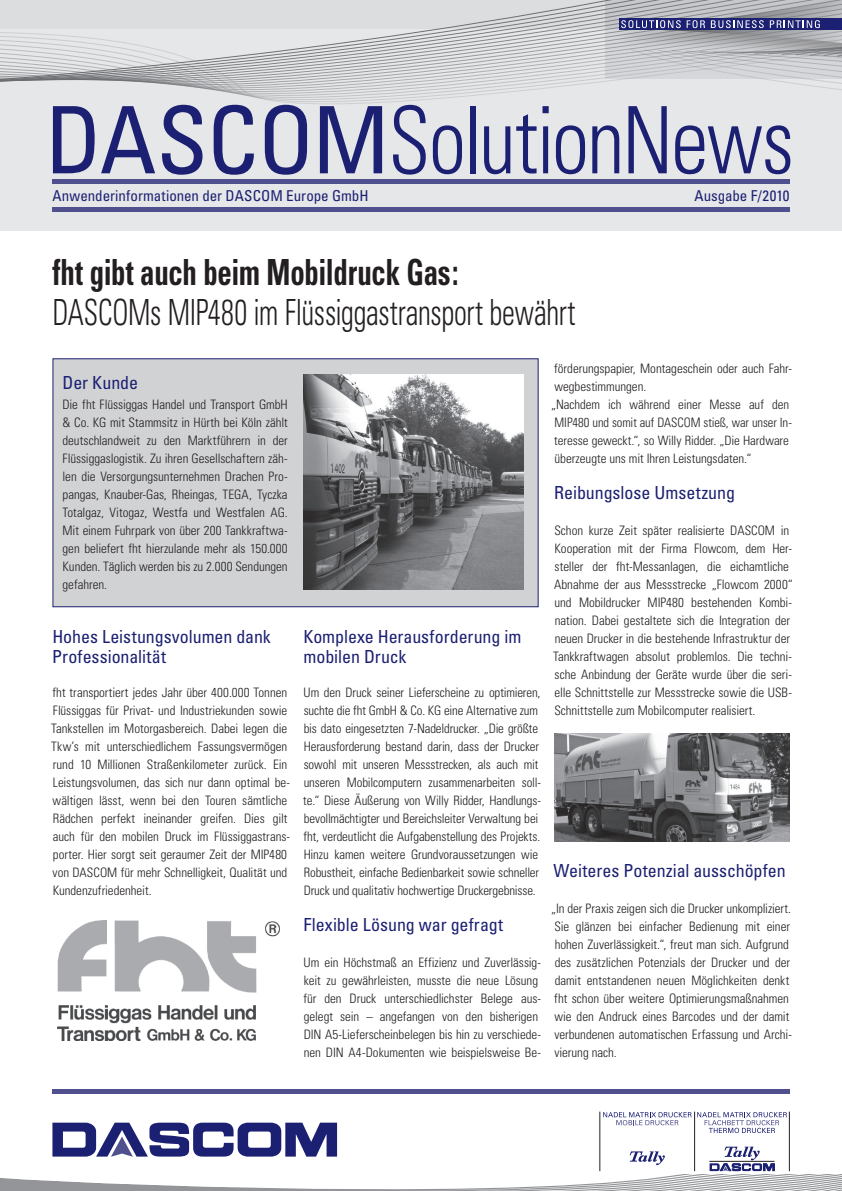
<style>
.page{position:relative;width:842px;height:1191px;background:#fff}
.page>*{position:absolute;margin:0;border:0;box-sizing:border-box;transform-origin:0 0}
.t1{font:300 condensed 93px "Univers";letter-spacing:-.02em;color:#1c2072;scale:.9 1}
.t2{font:300 condensed 36px "Univers";letter-spacing:-.01em;color:#231f20;scale:.8 1}
.t3{font:700 condensed 36px "Univers";letter-spacing:-.01em;color:#231f20;scale:.8 1}
.t4{font:condensed 18px/20px "Univers";letter-spacing:-.005em;color:#1c2072}
.t5{font:condensed 15px "Univers";color:#1c2072}
.t6{font:300 condensed 13px/18px "Univers";letter-spacing:-.005em;color:#231f20}
.t7{font:300 condensed 12.9px "Univers";letter-spacing:-.005em;color:#231f20}
.s1{font-weight:400}
.s2{font-size:12.9px}
</style>
<div class="page">
<hr style="left:52px;top:1089px;width:737px;height:4px;background:#50508e">
<svg style="left:0;top:1112px;width:842px;height:79px"></svg>
<hr style="left:789px;top:1111px;width:1px;height:60px;background:#231f20">
<hr style="left:694px;top:1111px;width:1px;height:60px;background:#231f20">
<hr style="left:600px;top:1111px;width:1px;height:60px;background:#231f20">
<div style="left:0;top:0;width:842px;height:230px;background:#e6e7e9"></div>
<svg style="left:480px;top:17px;width:141px;height:5px"></svg>
<svg style="left:449px;top:22px;width:171px;height:5px"></svg>
<svg style="left:423px;top:27px;width:198px;height:4px"></svg>
<svg style="left:0;top:32px;width:621px;height:72px"></svg>
<svg style="left:621px;top:0;width:221px;height:90px;background:#aeb0bb"></svg>
<hr style="left:52px;top:179px;width:737px;height:4px;background:#50508e">
<hr style="left:52px;top:207px;width:737px;height:4px;background:#50508e">
<div style="left:52px;top:358px;width:487px;height:249px;background:#d1d2d4;border:1px solid #1c2072"></div>
<img style="left:303px;top:374px;width:220px;height:215px">
<img style="left:554px;top:733px;width:235px;height:108px">
<img style="left:58px;top:920px;width:222px;height:120px">
<h1 class="t1" style="left:45px;top:85px;width:834px"><span class="s1">DASCOM</span>SolutionNews</h1>
<p class="t5" style="left:52px;top:186px;width:318px">Anwenderinformationen der DASCOM Europe GmbH</p>
<p class="t5" style="left:694px;top:186px;width:97px">Ausgabe F/2010</p>
<h2 class="t3" style="left:52px;top:250px;width:509px">fht gibt auch beim Mobildruck Gas:</h2>
<h2 class="t2" style="left:52px;top:290px;width:655px">DASCOMs MIP480 im Flüssiggastransport bewährt</h2>
<h3 class="t4" style="left:63px;top:372px;width:77px">Der Kunde</h3>
<p class="t6" style="left:63px;top:395px;width:227px;text-align:justify">Die fht Flüssiggas Handel und Transport GmbH &amp; Co. KG mit Stammsitz in Hürth bei Köln zählt deutschlandweit zu den Marktführern in der Flüssiggaslogistik. Zu ihren Gesellschaftern zäh&shy;len die Versorgungsunternehmen Drachen Pro&shy;pangas, Knauber-Gas, Rheingas, TEGA, Tyczka Totalgaz, Vitogaz, Westfa und Westfalen AG.<br>Mit einem Fuhrpark von über 200 Tankkraftwa&shy;gen beliefert fht hierzulande mehr als 150.000<br>Kunden. Täglich werden bis zu 2.000 Sendungen gefahren.</p>
<h3 class="t4" style="left:52px;top:626px;width:220px">Hohes Leistungsvolumen dank<br>Professionalität</h3>
<p class="t6" style="left:51px;top:683px;width:240px">fht transportiert jedes Jahr über 400.000 Tonnen Flüssiggas für Privat- und Industriekunden sowie Tankstellen im Motorgasbereich. Dabei legen die Tkw’s mit unterschiedlichem Fassungsvermögen rund 10 Millionen Straßenkilometer zurück. Ein Leistungsvolumen, das sich nur dann optimal be&shy;wältigen lässt, wenn bei den Touren sämtliche Rädchen perfekt ineinander greifen. Dies gilt auch für den mobilen Druck im Flüssiggastrans&shy;porter. Hier sorgt seit geraumer Zeit der MIP480 von DASCOM für mehr Schnelligkeit, Qualität und Kundenzufriedenheit.</p>
<h3 class="t4" style="left:303px;top:626px;width:220px">Komplexe Herausforderung im mobilen Druck</h3>
<p class="t6" style="left:303px;top:683px;width:239px">Um den Druck seiner Lieferscheine zu optimieren, suchte die fht GmbH &amp; Co. KG eine Alternative zum bis dato eingesetzten 7-Nadeldrucker. „Die größte Herausforderung bestand darin, dass der Drucker sowohl mit unseren Messstrecken, als auch mit unseren Mobilcomputern zusammenarbeiten soll&shy;te.“ Diese Äußerung von Willy Ridder, Handlungs&shy;bevollmächtigter und Bereichsleiter Verwaltung bei fht, verdeutlicht die Aufgabenstellung des Projekts.<br>Hinzu kamen weitere Grundvoraussetzungen wie Robustheit, einfache Bedienbarkeit sowie schneller Druck und qualitativ hochwertige Druckergebnisse.</p>
<h3 class="t4" style="left:303px;top:914px;width:201px">Flexible Lösung war gefragt</h3>
<p class="t6" style="left:303px;top:953px;width:239px">Um ein Höchstmaß an Effizienz und Zuverlässig&shy;keit zu gewährleisten, musste die neue Lösung für den Druck unterschiedlichster Belege aus&shy;gelegt sein – angefangen von den bisherigen DIN A5-Lieferscheinbelegen bis hin zu verschiede&shy;nen DIN A4-Dokumenten wie beispielsweise Be-</p>
<p class="t6" style="left:551px;top:359px;width:242px">förderungspapier, Montageschein oder auch Fahr&shy;wegbestimmungen.<br>„Nachdem ich während einer Messe auf den MIP480 und somit auf DASCOM stieß, war unser <span class="s2">In-</span></p>
<p class="t7" style="left:554px;top:433px;width:236px">teresse geweckt.“, so Willy Ridder. „Die Hardware</p>
<p class="t6" style="left:555px;top:449px;width:198px">überzeugte uns mit Ihren Leistungsdaten.“</p>
<h3 class="t4" style="left:554px;top:482px;width:182px">Reibungslose Umsetzung</h3>
<p class="t6" style="left:553px;top:521px;width:241px">Schon kurze Zeit später realisierte DASCOM in Kooperation mit der Firma Flowcom, dem Her&shy;steller der fht-Messanlagen, die eichamtliche Abnahme der aus Messstrecke „Flowcom 2000“ und Mobildrucker MIP480 bestehenden Kombi&shy;nation. Dabei gestaltete sich die Integration der neuen Drucker in die bestehende Infrastruktur der Tankkraftwagen absolut problemlos. Die techni&shy;sche Anbindung der Geräte wurde über die seri&shy;elle Schnittstelle zur Messstrecke sowie die USB-Schnittstelle zum Mobilcomputer realisiert.</p>
<h3 class="t4" style="left:553px;top:860px;width:234px">Weiteres Potenzial ausschöpfen</h3>
<p class="t6" style="left:551px;top:899px;width:242px">„In der Praxis zeigen sich die Drucker unkompliziert.<br>Sie glänzen bei einfacher Bedienung mit einer hohen Zuverlässigkeit.“, freut man sich. Aufgrund des zusätzlichen Potenzials der Drucker und der damit entstandenen neuen Möglichkeiten denkt fht schon über weitere Optimierungsmaßnahmen wie den Andruck eines Barcodes und der damit verbundenen automatischen Erfassung und Archi&shy;vierung nach.</p>
</div>
